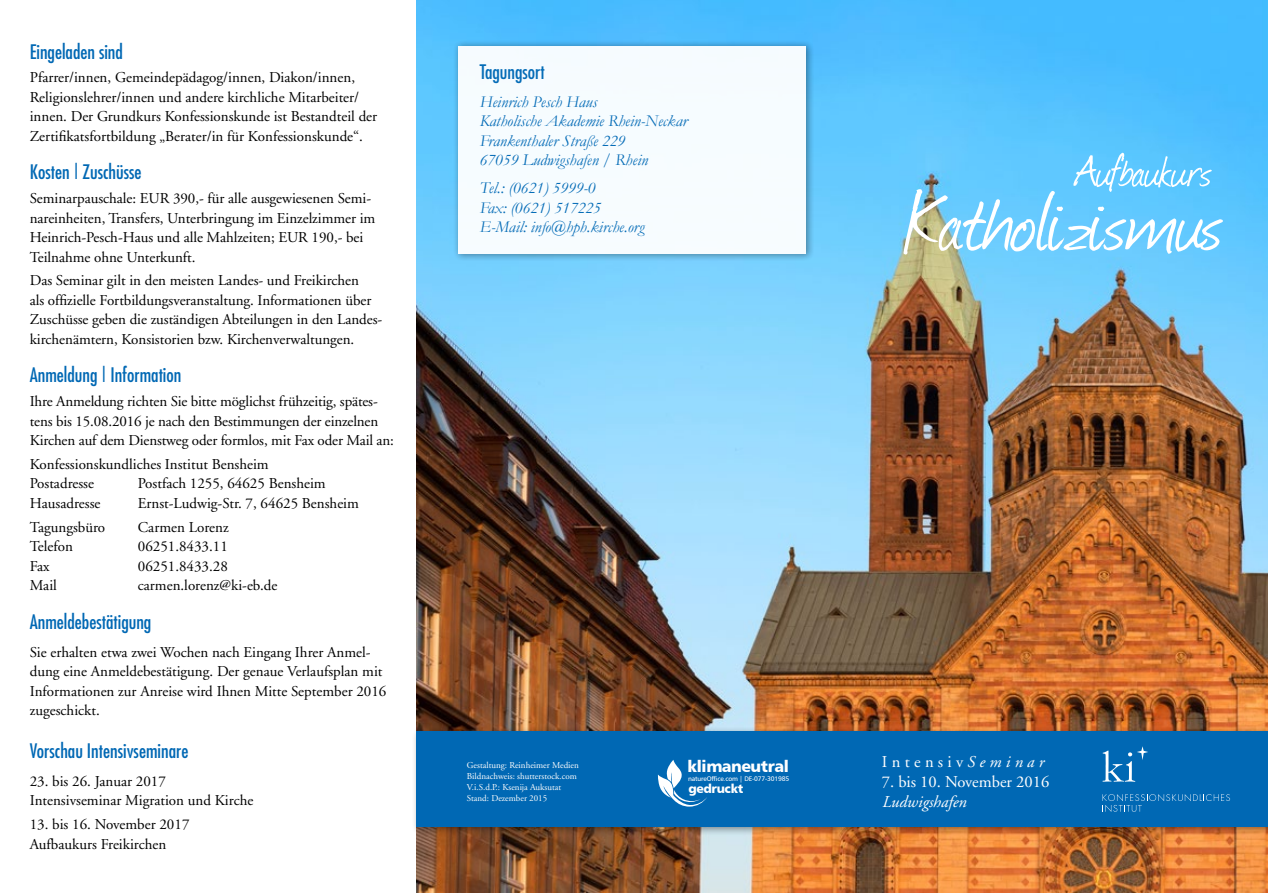
<style>
.page{position:relative;width:1268px;height:893px;background:#fff}
.page>*{position:absolute;margin:0;border:0;box-sizing:border-box;transform-origin:0 0}
.t1{font:97.5px "Journal";letter-spacing:-.005em;color:#fff}
.t2{font:52.5px "Journal";color:#fff}
.t3{font:condensed 19.5px "Futura";color:#0068b4}
.t4{font:italic 16.5px/19.5px "Garamond";color:#0068b4}
.t5{font:16.5px "Adobe Garamond";color:#fff}
.t6{font:16.5px "Adobe Garamond";letter-spacing:.26em;color:#fff}
.t7{font:italic 16.5px "Adobe Garamond";color:#fff}
.t8{font:16.2px "Humanist 777 BT Black B";letter-spacing:-.03em;color:#fff}
.t9{font:15px/19.5px "Adobe Garamond";letter-spacing:-.005em;color:#000}
.t10{font:12.45px "Humanist 777 BT Black B";letter-spacing:-.03em;color:#fff}
.t11{font:9px/10.8px "Adobe Garamond";color:#fff}
.t12{font:6.6px "Humanist 777 BT Roman B";letter-spacing:-.03em;color:#fff}
.s1{font-style:italic}
</style>
<div class="page">
<img style="left:417px;top:0;width:850px;height:893px">
<div style="left:411px;top:726px;width:856px;height:110px;background:#000;opacity:.4"></div>
<div style="left:417px;top:732px;width:850px;height:95px;background:#0068b4"></div>
<svg style="left:657px;top:760px;width:50px;height:46px"></svg>
<svg style="left:1102px;top:794px;width:127px;height:18px"></svg>
<svg style="left:1102px;top:746px;width:45px;height:36px"></svg>
<div style="left:452px;top:40px;width:362px;height:222px;background:#000;opacity:.4"></div>
<div style="left:458px;top:46px;width:348px;height:208px;background:#f6fcff"></div>
<h3 class="t3" style="left:30px;top:39px;width:95px">Eingeladen sind</h3>
<p class="t9" style="left:30px;top:68px;width:349px">Pfarrer/innen, Gemeindepädagog/innen, Diakon/innen, Religionslehrer/innen und andere kirchliche Mitarbeiter/ innen. Der Grundkurs Konfessionskunde ist Bestandteil der Zertifikatsfortbildung „Berater/in für Konfessionskunde“.</p>
<h3 class="t3" style="left:30px;top:160px;width:113px">Kosten | Zuschüsse</h3>
<p class="t9" style="left:30px;top:189px;width:347px">Seminarpauschale: EUR 390,- für alle ausgewiesenen Semi&shy;nareinheiten, Transfers, Unterbringung im Einzelzimmer im Heinrich-Pesch-Haus und alle Mahlzeiten; EUR 190,- bei Teilnahme ohne Unterkunft.</p>
<p class="t9" style="left:30px;top:271px;width:354px">Das Seminar gilt in den meisten Landes- und Freikirchen<br>als offizielle Fortbildungsveranstaltung. Informationen über Zuschüsse geben die zuständigen Abteilungen in den Landes&shy;kirchenämtern, Konsistorien bzw. Kirchenverwaltungen.</p>
<h3 class="t3" style="left:30px;top:363px;width:153px">Anmeldung | Information</h3>
<p class="t9" style="left:30px;top:392px;width:365px">Ihre Anmeldung richten Sie bitte möglichst frühzeitig, spätes&shy;tens bis 15.08.2016 je nach den Bestimmungen der einzelnen<br>Kirchen auf dem Dienstweg oder formlos, mit Fax oder Mail an:</p>
<p class="t9" style="left:30px;top:455px;width:240px">Konfessionskundliches Institut Bensheim<br>Postadresse</p>
<p class="t9" style="left:138px;top:474px;width:189px">Postfach 1255, 64625 Bensheim</p>
<p class="t9" style="left:30px;top:494px;width:72px">Hausadresse</p>
<p class="t9" style="left:138px;top:494px;width:222px">Ernst-Ludwig-Str. 7, 64625 Bensheim</p>
<p class="t9" style="left:30px;top:517px;width:77px">Tagungsbüro</p>
<p class="t9" style="left:138px;top:517px;width:92px">Carmen Lorenz</p>
<p class="t9" style="left:30px;top:537px;width:45px">Telefon</p>
<p class="t9" style="left:138px;top:537px;width:91px">06251.8433.11</p>
<p class="t9" style="left:30px;top:556px;width:21px">Fax</p>
<p class="t9" style="left:138px;top:556px;width:91px">06251.8433.28</p>
<p class="t9" style="left:30px;top:576px;width:29px">Mail</p>
<p class="t9" style="left:138px;top:576px;width:141px">carmen.lorenz@ki-eb.de</p>
<h3 class="t3" style="left:30px;top:609px;width:123px">Anmeldebestätigung</h3>
<p class="t9" style="left:30px;top:642px;width:358px">Sie erhalten etwa zwei Wochen nach Eingang Ihrer Anmel&shy;dung eine Anmeldebestätigung. Der genaue Verlaufsplan mit Informationen zur Anreise wird Ihnen Mitte September 2016 zugeschickt.</p>
<h3 class="t3" style="left:30px;top:738px;width:160px">Vorschau Intensivseminare</h3>
<p class="t9" style="left:30px;top:772px;width:225px">23. bis 26. Januar 2017<br>Intensivseminar Migration und Kirche</p>
<p class="t9" style="left:30px;top:815px;width:161px">13. bis 16. November 2017<br>Aufbaukurs Freikirchen</p>
<h3 class="t3" style="left:479px;top:59px;width:67px">Tagungsort</h3>
<p class="t4" style="left:479px;top:91px;width:209px">Heinrich Pesch Haus<br>Katholische Akademie Rhein-Neckar<br>Frankenthaler Straße 229<br>67059 Ludwigshafen / Rhein</p>
<p class="t4" style="left:479px;top:178px;width:166px">Tel.: (0621) 5999-0<br>Fax: (0621) 517225<br>E-Mail: info@hph.kirche.org</p>
<p class="t11" style="left:467px;top:760px;width:113px">Gestaltung: Reinheimer Medien<br>Bildnachweis: shutterstock.com<br>V.i.S.d.P.: Ksenija Auksutat<br>Stand: Dezember 2015</p>
<p class="t8" style="left:687px;top:756px;width:103px">klimaneutral</p>
<p class="t12" style="left:688px;top:774px;width:103px">natureOffice.com | DE-077-301985</p>
<p class="t10" style="left:688px;top:781px;width:56px">gedruckt</p>
<h2 class="t2" style="left:1074px;top:135px;width:139px">Aufbaukurs</h2>
<h1 class="t1" style="left:902px;top:155px;width:322px">Katholizismus</h1>
<p class="t6" style="left:881px;top:753px;width:163px">Intensiv<span class="s1">Seminar</span></p>
<p class="t5" style="left:881px;top:773px;width:169px">7. bis 10. November 2016</p>
<p class="t7" style="left:881px;top:793px;width:86px">Ludwigshafen</p>
</div>
